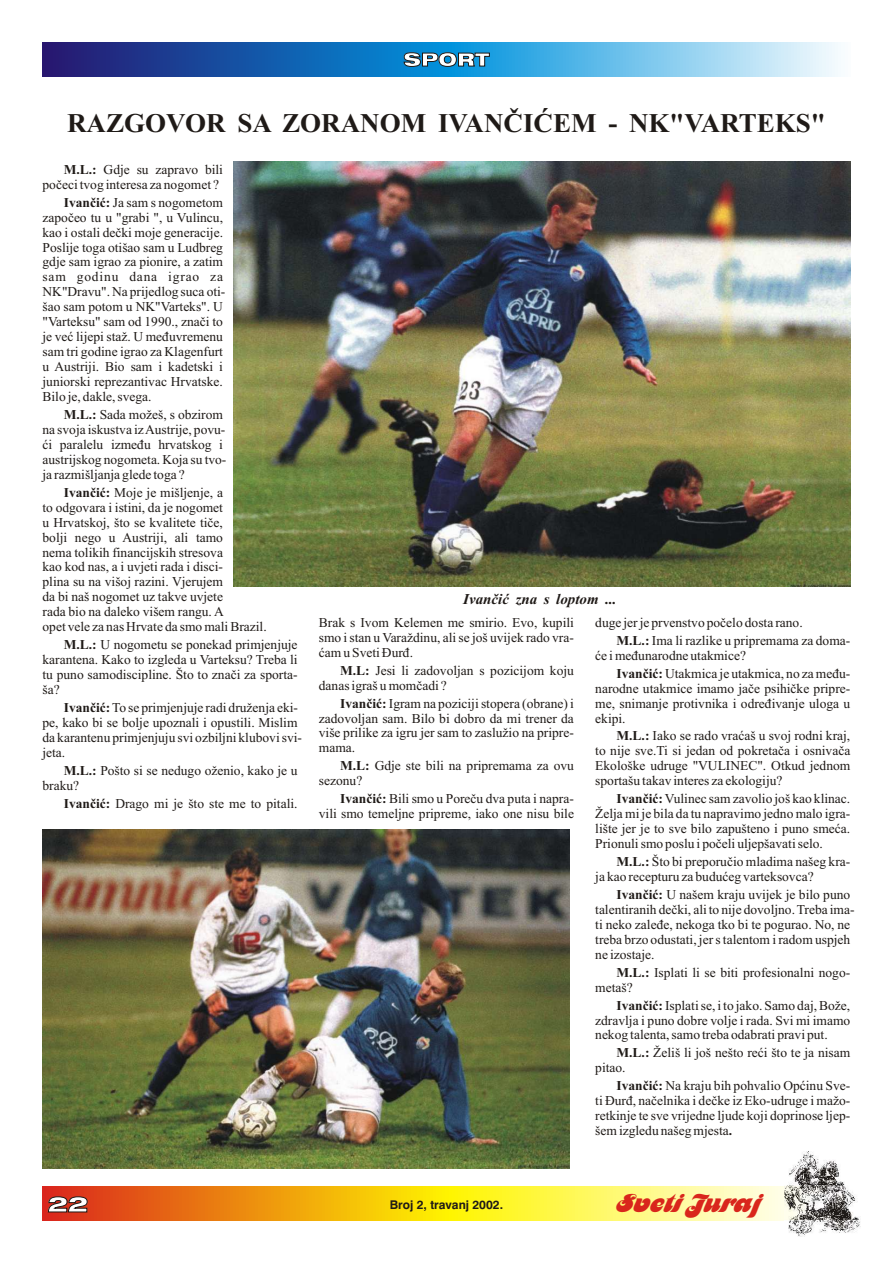
<style>
.page{position:relative;width:894px;height:1263px;background:#fff}
.page>*{position:absolute;margin:0;border:0;box-sizing:border-box;transform-origin:0 0}
.t1{font:700 27px "Times New Roman";color:#1f1a17}
.t2{font:27px "Motter Fem D";color:#d9261c}
.t3{font:21px "Swis 721 Blk Ex BT";color:#fff}
.t4{font:18px "Swis 721 Blk Ex BT";color:#fff}
.t5{font:italic 700 15px "Times New Roman";color:#1f1a17}
.t6{font:13.5px/15px "Times New Roman";color:#1f1a17}
.t7{font:700 12px "Swis 721 BT";color:#1f1a17}
.s1{font-weight:700}
</style>
<div class="page">
<svg style="left:43px;top:43px;width:795px;height:34px;background:#458bc8"></svg>
<svg style="left:43px;top:1186px;width:741px;height:34px;background:#f4bd3c"></svg>
<img style="left:784px;top:1152px;width:76px;height:85px">
<img style="left:43px;top:829px;width:527px;height:340px">
<img style="left:234px;top:161px;width:616px;height:426px">
<h3 class="t4" style="left:403px;top:52px;width:88px">SPORT</h3>
<h1 class="t1" style="left:67px;top:114px;width:760px">RAZGOVOR SA ZORANOM IVANÈIÆEM - NK"VARTEKS"</h1>
<p class="t6" style="left:43px;top:163px;width:182px;text-align:right"><span class="s1">M.L.:</span> Gdje su zapravo bili poèeci tvog interesa za nogomet ?</p>
<p class="t6" style="left:43px;top:196px;width:184px;text-indent:21px"><span class="s1">Ivanèiæ:</span> Ja sam s nogometom zapoèeo tu u "grabi ", u Vulincu, kao i ostali deèki moje generacije.<br>Poslije toga otišao sam u Ludbreg gdje sam igrao za pionire, a zatim sam godinu dana igrao za<br>NK"Dravu". Na prijedlog suca oti&shy;šao sam potom u NK"Varteks". U "Varteksu" sam od 1990., znaèi to je veæ lijepi staž. U meðuvremenu sam tri godine igrao za Klagenfurt u Austriji. Bio sam i kadetski i juniorski reprezantivac Hrvatske.<br>Bilo je, dakle, svega.</p>
<p class="t6" style="left:43px;top:408px;width:185px;text-indent:21px"><span class="s1">M.L.:</span> Sada možeš, s obzirom na svoja iskustva iz Austrije, povu&shy;æi paralelu izmeðu hrvatskog i austrijskog nogometa. Koja su tvo&shy;ja razmišljanja glede toga ?</p>
<p class="t6" style="left:43px;top:486px;width:183px;text-align:justify;text-indent:21px"><span class="s1">Ivanèiæ:</span> Moje je mišljenje, a to odgovara i istini, da je nogomet u Hrvatskoj, što se kvalitete tièe, bolji nego u Austriji, ali tamo nema tolikih financijskih stresova kao kod nas, a i uvjeti rada i disci&shy;plina su na višoj razini. Vjerujem da bi naš nogomet uz takve uvjete rada bio na daleko višem rangu. A</p>
<p class="t5" style="left:463px;top:594px;width:155px">Ivanèiæ zna s loptom ...</p>
<p class="t6" style="left:319px;top:616px;width:257px">Brak s Ivom Kelemen me smirio. Evo, kupili</p>
<p class="t6" style="left:595px;top:616px;width:209px">duge jer je prvenstvo poèelo dosta rano.</p>
<p class="t6" style="left:64px;top:619px;width:235px;line-height:18px;text-indent:-21px">opet vele za nas Hrvate da smo mali Brazil.<br><span class="s1">M.L.:</span> U nogometu se ponekad primjenjuje</p>
<p class="t6" style="left:319px;top:631px;width:257px">smo i stan u Varaždinu, ali se još uvijek rado vra-</p>
<p class="t6" style="left:617px;top:634px;width:235px"><span class="s1">M.L.:</span> Ima li razlike u pripremama za doma-</p>
<p class="t6" style="left:319px;top:646px;width:96px">æam u Sveti Ðurð.</p>
<p class="t6" style="left:595px;top:649px;width:152px">æe i meðunarodne utakmice?</p>
<p class="t6" style="left:43px;top:653px;width:257px">karantena. Kako to izgleda u Varteksu? Treba li</p>
<p class="t6" style="left:340px;top:664px;width:235px"><span class="s1">M.L:</span> Jesi li zadovoljan s pozicijom koju</p>
<p class="t6" style="left:43px;top:668px;width:257px">tu puno samodiscipline. Što to znaèi za sporta-</p>
<p class="t6" style="left:617px;top:667px;width:235px"><span class="s1">Ivanèiæ:</span> Utakmica je utakmica, no za meðu-</p>
<p class="t6" style="left:43px;top:683px;width:19px">ša?</p>
<p class="t6" style="left:319px;top:679px;width:130px">danas igraš u momèadi ?</p>
<p class="t6" style="left:595px;top:682px;width:257px">narodne utakmice imamo jaèe psihièke pripre-</p>
<p class="t6" style="left:340px;top:697px;width:235px"><span class="s1">Ivanèiæ:</span> Igram na poziciji stopera (obrane) i</p>
<p class="t6" style="left:595px;top:697px;width:257px">me, snimanje protivnika i odreðivanje uloga u</p>
<p class="t6" style="left:64px;top:701px;width:236px"><span class="s1">Ivanèiæ:</span>To se primjenjuje radi druženja eki-</p>
<p class="t6" style="left:319px;top:712px;width:257px">zadovoljan sam. Bilo bi dobro da mi trener da</p>
<p class="t6" style="left:595px;top:712px;width:32px">ekipi.</p>
<p class="t6" style="left:43px;top:716px;width:533px">pe, kako bi se bolje upoznali i opustili. Mislim<br>da karantenu primjenjuju svi ozbiljni klubovi svi- više prilike za igru jer sam to zaslužio na pripre-</p>
<p class="t6" style="left:617px;top:730px;width:235px"><span class="s1">M.L.:</span> Iako se rado vraæaš u svoj rodni kraj,</p>
<p class="t6" style="left:43px;top:746px;width:24px">jeta.</p>
<p class="t6" style="left:595px;top:745px;width:257px">to nije sve.Ti si jedan od pokretaèa i osnivaèa</p>
<p class="t6" style="left:64px;top:764px;width:235px"><span class="s1">M.L.:</span> Pošto si se nedugo oženio, kako je u</p>
<p class="t6" style="left:340px;top:760px;width:235px"><span class="s1">M.L:</span> Gdje ste bili na pripremama za ovu</p>
<p class="t6" style="left:595px;top:760px;width:257px">Ekološke udruge "VULINEC". Otkud jednom</p>
<p class="t6" style="left:319px;top:775px;width:45px">sezonu?</p>
<p class="t6" style="left:595px;top:775px;width:189px">sportašu takav interes za ekologiju?</p>
<p class="t6" style="left:319px;top:742px;width:38px">mama.</p>
<p class="t6" style="left:43px;top:779px;width:38px">braku?</p>
<p class="t6" style="left:64px;top:797px;width:235px"><span class="s1">Ivanèiæ:</span> Drago mi je što ste me to pitali.</p>
<p class="t6" style="left:340px;top:793px;width:235px"><span class="s1">Ivanèiæ:</span> Bili smo u Poreèu dva puta i napra-</p>
<p class="t6" style="left:617px;top:793px;width:235px"><span class="s1">Ivanèiæ:</span>Vulinec sam zavolio još kao klinac.</p>
<p class="t6" style="left:319px;top:807px;width:257px">vili smo temeljne pripreme, iako one nisu bile</p>
<p class="t6" style="left:595px;top:807px;width:257px;text-align:justify">Želja mi je bila da tu napravimo jedno malo igra&shy;lište jer je to sve bilo zapušteno i puno smeæa.<br>Prionuli smo poslu i poèeli uljepšavati selo.</p>
<p class="t6" style="left:595px;top:855px;width:257px;text-indent:21px"><span class="s1">M.L.:</span> Što bi preporuèio mladima našeg kra&shy;ja kao recepturu za buduæeg varteksovca?</p>
<p class="t6" style="left:595px;top:888px;width:261px;text-indent:21px"><span class="s1">Ivanèiæ:</span> U našem kraju uvijek je bilo puno talentiranih deèki, ali to nije dovoljno. Treba ima&shy;ti neko zaleðe, nekoga tko bi te pogurao. No, ne treba brzo odustati, jer s talentom i radom uspjeh ne izostaje.</p>
<p class="t6" style="left:595px;top:966px;width:257px;text-indent:21px"><span class="s1">M.L.:</span> Isplati li se biti profesionalni nogo&shy;metaš?</p>
<p class="t6" style="left:595px;top:999px;width:257px;text-align:justify;text-indent:21px"><span class="s1">Ivanèiæ:</span> Isplati se, i to jako. Samo daj, Bože, zdravlja i puno dobre volje i rada. Svi mi imamo nekog talenta, samo treba odabrati pravi put.</p>
<p class="t6" style="left:595px;top:1047px;width:257px;text-indent:21px"><span class="s1">M.L.:</span> Želiš li još nešto reæi što te ja nisam pitao.</p>
<p class="t6" style="left:595px;top:1080px;width:257px;text-align:justify;text-indent:21px"><span class="s1">Ivanèiæ:</span> Na kraju bih pohvalio Opæinu Sve&shy;ti Ðurð, naèelnika i deèke iz Eko-udruge i mažo&shy;retkinje te sve vrijedne ljude koji doprinose ljep&shy;šem izgledu našeg mjesta<span class="s1">.</span></p>
<h2 class="t3" style="left:48px;top:1196px;width:42px">22</h2>
<p class="t7" style="left:390px;top:1200px;width:115px">Broj 2, travanj 2002.</p>
<h1 class="t2" style="left:617px;top:1191px;width:145px">Sveti Juraj</h1>
</div>
